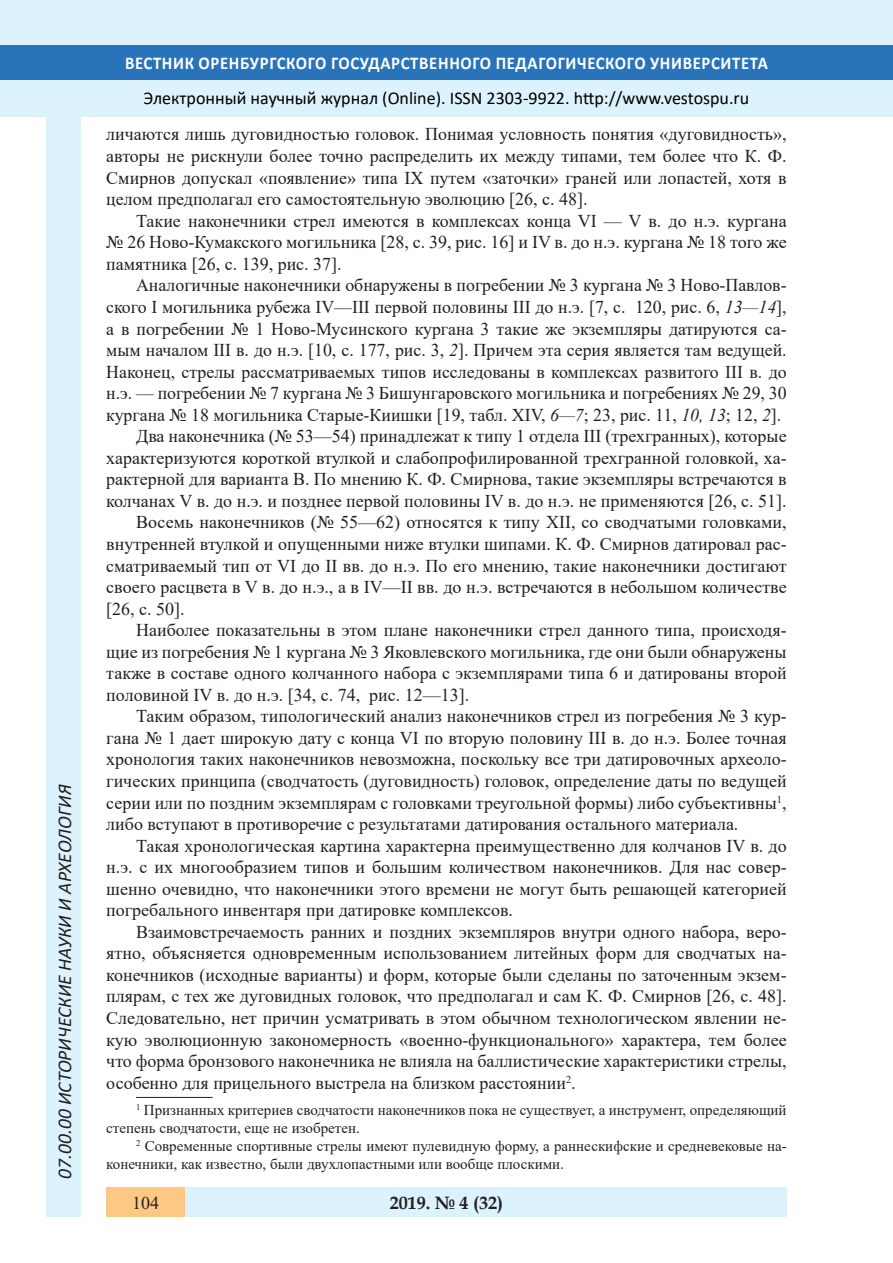
<style>
.page{position:relative;width:893px;height:1263px;background:#fff}
.page>*{position:absolute;margin:0;border:0;box-sizing:border-box;transform-origin:0 0}
.t1{font:italic 19.5px "Calibri";color:#231f20}
.Стиль2{font:18px/21.6px "Times New Roman";color:#231f20;text-align:justify}
.t2{font:18px "Calibri";color:#000}
.t3{font:700 18px "Calibri";letter-spacing:.04em;color:#fff;scale:.93 1}
.t4{font:700 18px "Book Antiqua";color:#231f20}
.литература{font:15px/18px "Times New Roman";color:#231f20}
.s1{font-style:italic}
</style>
<div class="page">
<div style="left:0;top:0;width:893px;height:116px;background:#dcf2fc"></div>
<div style="left:0;top:45px;width:893px;height:34px;background:#2873ba"></div>
<div style="left:106px;top:1188px;width:681px;height:29px;background:#dcf2fc"></div>
<div style="left:106px;top:1188px;width:79px;height:29px;background:#fdc784"></div>
<div style="left:47px;top:116px;width:34px;height:1101px;background:#dcf2fc"></div>
<hr style="left:136px;top:1097px;width:77px;height:1px;background:#231f20">
<p class="t1" style="left:51px;top:1179px;width:395px;rotate:-90deg">07.00.00 ИСТОРИЧЕСКИЕ НАУКИ И АРХЕОЛОГИЯ</p>
<p class="t1" style="left:51px;top:1105px;width:206px;rotate:-90deg">БИОЛОГИЧЕСКИЕ НАУКИ</p>
<p class="t1" style="left:51px;top:1169px;width:11px;rotate:-90deg">3</p>
<p class="t3" style="left:125px;top:50px;width:693px">ВЕСТНИК ОРЕНБУРГСКОГО ГОСУДАРСТВЕННОГО ПЕДАГОГИЧЕСКОГО УНИВЕРСИТЕТА</p>
<p class="t2" style="left:144px;top:85px;width:607px">Электронный научный журнал (Online). ISSN 2303-9922. http://www.vestospu.ru</p>
<p class="t2" style="left:583px;top:85px;width:13px">t</p>
<p class="t2" style="left:583px;top:85px;width:13px">t</p>
<p class="Стиль2" style="left:106px;top:123px;width:682px">личаются лишь дуговидностью головок. Понимая условность понятия «дуговидность», авторы не рискнули более точно распределить их между типами, тем более что К. Ф.<br>Смирнов допускал «появление» типа IX путем «заточки» граней или лопастей, хотя в целом предполагал его самостоятельную эволюцию [26, с. 48].</p>
<p class="Стиль2" style="left:106px;top:209px;width:682px;text-indent:30px">Такие наконечники стрел имеются в комплексах конца VI — V в. до н.э. кургана № 26 Ново-Кумакского могильника [28, с. 39, рис. 16] и IV в. до н.э. кургана № 18 того же памятника [26, с. 139, рис. 37].</p>
<p class="Стиль2" style="left:106px;top:274px;width:682px;text-indent:30px">Аналогичные наконечники обнаружены в погребении № 3 кургана № 3 Ново-Павлов&shy;ского I могильника рубежа IV—III первой половины III до н.э. [7, с. 120, рис. 6, <span class="s1">13—14</span>], а в погребении № 1 Ново-Мусинского кургана 3 такие же экземпляры датируются са&shy;мым началом III в. до н.э. [10, с. 177, рис. 3, <span class="s1">2</span>]. Причем эта серия является там ведущей.<br>Наконец, стрелы рассматриваемых типов исследованы в комплексах развитого III в. до н.э. — погребении № 7 кургана № 3 Бишунгаровского могильника и погребениях № 29, 30 кургана № 18 могильника Старые-Киишки [19, табл. XIV, <span class="s1">6—7</span>; 23, рис. 11, <span class="s1">10, 13</span>; 12, <span class="s1">2</span>].</p>
<p class="Стиль2" style="left:106px;top:425px;width:682px;text-indent:30px">Два наконечника (№ 53—54) принадлежат к типу 1 отдела III (трехгранных), которые характеризуются короткой втулкой и слабопрофилированной трехгранной головкой, ха&shy;рактерной для варианта В. По мнению К. Ф. Смирнова, такие экземпляры встречаются в колчанах V в. до н.э. и позднее первой половины IV в. до н.э. не применяются [26, с. 51].</p>
<p class="Стиль2" style="left:106px;top:511px;width:682px;text-indent:30px">Восемь наконечников (№ 55—62) относятся к типу XII, со сводчатыми головками, внутренней втулкой и опущенными ниже втулки шипами. К. Ф. Смирнов датировал рас&shy;сматриваемый тип от VI до II вв. до н.э. По его мнению, такие наконечники достигают своего расцвета в V в. до н.э., а в IV—II вв. до н.э. встречаются в небольшом количестве [26, с. 50].</p>
<p class="Стиль2" style="left:106px;top:619px;width:682px;text-indent:30px">Наиболее показательны в этом плане наконечники стрел данного типа, происходя&shy;щие из погребения № 1 кургана № 3 Яковлевского могильника, где они были обнаружены также в составе одного колчанного набора с экземплярами типа 6 и датированы второй половиной IV в. до н.э. [34, с. 74, рис. 12—13].</p>
<p class="Стиль2" style="left:106px;top:705px;width:682px;text-indent:30px">Таким образом, типологический анализ наконечников стрел из погребения № 3 кур&shy;гана № 1 дает широкую дату с конца VI по вторую половину III в. до н.э. Более точная хронология таких наконечников невозможна, поскольку все три датировочных археоло&shy;гических принципа (сводчатость (дуговидность) головок, определение даты по ведущей серии или по поздним экземплярам с головками треугольной формы) либо субъективны<sup>1</sup>, либо вступают в противоречие с результатами датирования остального материала.</p>
<p class="Стиль2" style="left:106px;top:834px;width:682px;text-indent:30px">Такая хронологическая картина характерна преимущественно для колчанов IV в. до н.э. с их многообразием типов и большим количеством наконечников. Для нас совер&shy;шенно очевидно, что наконечники этого времени не могут быть решающей категорией погребального инвентаря при датировке комплексов.</p>
<p class="Стиль2" style="left:106px;top:920px;width:682px;text-indent:30px">Взаимовстречаемость ранних и поздних экземпляров внутри одного набора, веро&shy;ятно, объясняется одновременным использованием литейных форм для сводчатых на&shy;конечников (исходные варианты) и форм, которые были сделаны по заточенным экзем&shy;плярам, с тех же дуговидных головок, что предполагал и сам К. Ф. Смирнов [26, с. 48].<br>Следовательно, нет причин усматривать в этом обычном технологическом явлении не&shy;кую эволюционную закономерность «военно-функционального» характера, тем более что форма бронзового наконечника не влияла на баллистические характеристики стрелы, особенно для прицельного выстрела на близком расстоянии<sup>2</sup>.</p>
<p class="литература" style="left:106px;top:1101px;width:682px;text-indent:30px"><sup>1</sup> Признанных критериев сводчатости наконечников пока не существует, а инструмент, определяющий степень сводчатости, еще не изобретен.</p>
<p class="литература" style="left:106px;top:1137px;width:682px;text-indent:30px"><sup>2</sup> Современные спортивные стрелы имеют пулевидную форму, а раннескифские и средневековые на&shy;конечники, как известно, были двухлопастными или вообще плоскими.</p>
<p class="t4" style="left:390px;top:1190px;width:115px">2019. № 4 (32)</p>
<p class="Стиль2" style="left:132px;top:1191px;width:28px">104</p>
<p class="t4" style="left:460px;top:1190px;width:39px">2 6</p>
<p class="t4" style="left:417px;top:1190px;width:10px">8</p>
<p class="t4" style="left:460px;top:1190px;width:39px">1 25</p>
</div>
